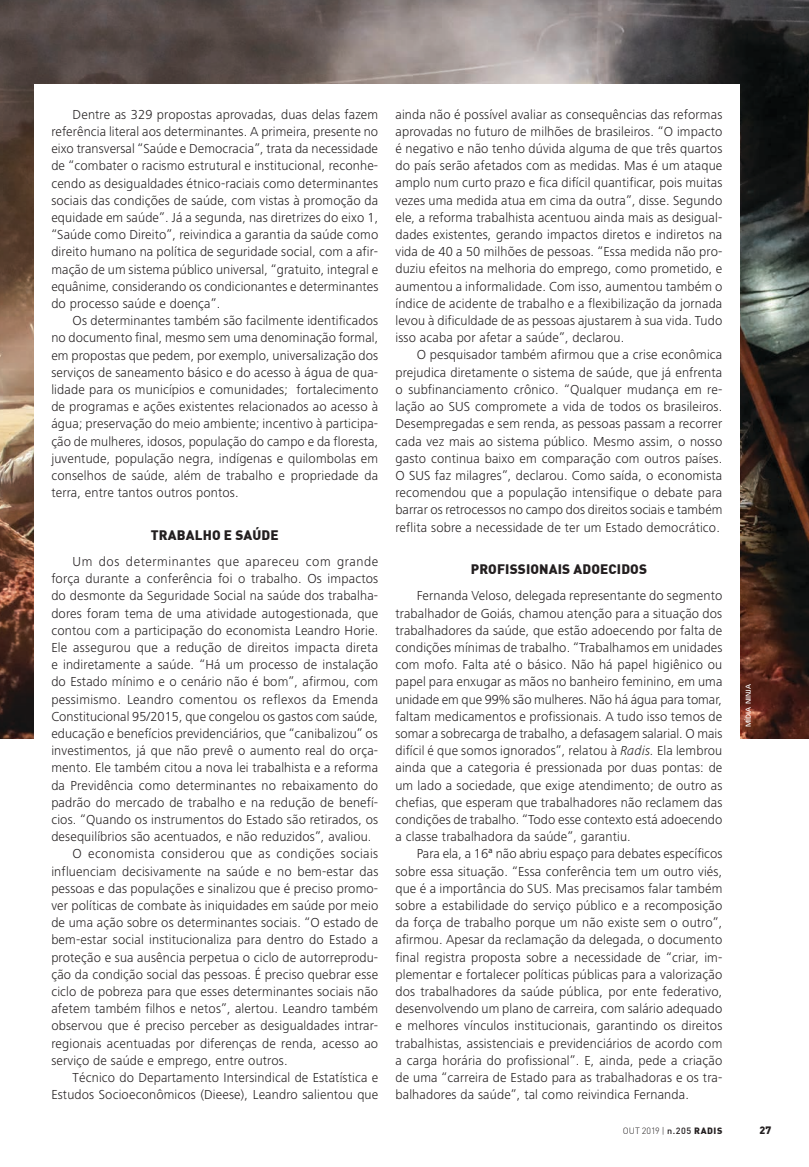
<style>
.page{position:relative;width:809px;height:1167px;background:#fff}
.page>*{position:absolute;margin:0;border:0;box-sizing:border-box;transform-origin:0 0}
.Corpo_de_texto{font:300 13.5px/17.2px "Frutiger Next LT";letter-spacing:.01em;color:#231f20;text-align:justify}
.Título_H6___Entre{font:900 13.5px "DIN";letter-spacing:.01em;color:#231f20}
.t1{font:900 10.5px "DIN";color:#231f20}
.t2{font:300 9px "DIN";color:#231f20}
.Crédito_Imagem{font:500 7.5px "Frutiger Next LT";color:#fff}
.s1{font-style:italic}
.s2{font-weight:500}
.s3{font-weight:900}
</style>
<div class="page">
<img style="left:0;top:0;width:808px;height:737px">
<div style="left:34px;top:84px;width:705px;height:1014px;background:#fff"></div>
<p class="Corpo_de_texto" style="left:51px;top:106px;width:328px;text-indent:21px">Dentre as 329 propostas aprovadas, duas delas fazem referência literal aos determinantes. A primeira, presente no eixo transversal “Saúde e Democracia”, trata da necessidade de “combater o racismo estrutural e institucional, reconhe&shy;cendo as desigualdades étnico-raciais como determinantes sociais das condições de saúde, com vistas à promoção da equidade em saúde”. Já a segunda, nas diretrizes do eixo 1, “Saúde como Direito”, reivindica a garantia da saúde como direito humano na política de seguridade social, com a afir&shy;mação de um sistema público universal, “gratuito, integral e equânime, considerando os condicionantes e determinantes do processo saúde e doença”.</p>
<p class="Corpo_de_texto" style="left:51px;top:312px;width:328px;text-indent:21px">Os determinantes também são facilmente identificados no documento final, mesmo sem uma denominação formal, em propostas que pedem, por exemplo, universalização dos serviços de saneamento básico e do acesso à água de qua&shy;lidade para os municípios e comunidades; fortalecimento de programas e ações existentes relacionados ao acesso à água; preservação do meio ambiente; incentivo à participa&shy;ção de mulheres, idosos, população do campo e da floresta, juventude, população negra, indígenas e quilombolas em conselhos de saúde, além de trabalho e propriedade da terra, entre tantos outros pontos.</p>
<p class="Título_H6___Entre" style="left:151px;top:525px;width:129px">TRABALHO E SAÚDE</p>
<p class="Corpo_de_texto" style="left:51px;top:552px;width:328px;text-indent:21px">Um dos determinantes que apareceu com grande força durante a conferência foi o trabalho. Os impactos do desmonte da Seguridade Social na saúde dos trabalha&shy;dores foram tema de uma atividade autogestionada, que contou com a participação do economista Leandro Horie.<br>Ele assegurou que a redução de direitos impacta direta e indiretamente a saúde. “Há um processo de instalação do Estado mínimo e o cenário não é bom”, afirmou, com pessimismo. Leandro comentou os reflexos da Emenda Constitucional 95/2015, que congelou os gastos com saúde, educação e benefícios previdenciários, que “canibalizou” os investimentos, já que não prevê o aumento real do orça&shy;mento. Ele também citou a nova lei trabalhista e a reforma da Previdência como determinantes no rebaixamento do padrão do mercado de trabalho e na redução de benefí&shy;cios. “Quando os instrumentos do Estado são retirados, os desequilíbrios são acentuados, e não reduzidos”, avaliou.</p>
<p class="Corpo_de_texto" style="left:51px;top:845px;width:328px;text-indent:21px">O economista considerou que as condições sociais influenciam decisivamente na saúde e no bem-estar das pessoas e das populações e sinalizou que é preciso promo&shy;ver políticas de combate às iniquidades em saúde por meio de uma ação sobre os determinantes sociais. “O estado de bem-estar social institucionaliza para dentro do Estado a proteção e sua ausência perpetua o ciclo de autorreprodu&shy;ção da condição social das pessoas. É preciso quebrar esse ciclo de pobreza para que esses determinantes sociais não afetem também filhos e netos”, alertou. Leandro também observou que é preciso perceber as desigualdades intrar&shy;regionais acentuadas por diferenças de renda, acesso ao serviço de saúde e emprego, entre outros.</p>
<p class="Corpo_de_texto" style="left:51px;top:1068px;width:328px;text-align:right">Técnico do Departamento Intersindical de Estatística e<br>Estudos Socioeconômicos (Dieese), Leandro salientou que</p>
<p class="Corpo_de_texto" style="left:395px;top:106px;width:328px">ainda não é possível avaliar as consequências das reformas aprovadas no futuro de milhões de brasileiros. “O impacto é negativo e não tenho dúvida alguma de que três quartos do país serão afetados com as medidas. Mas é um ataque amplo num curto prazo e fica difícil quantificar, pois muitas vezes uma medida atua em cima da outra”, disse. Segundo ele, a reforma trabalhista acentuou ainda mais as desigual&shy;dades existentes, gerando impactos diretos e indiretos na vida de 40 a 50 milhões de pessoas. “Essa medida não pro&shy;duziu efeitos na melhoria do emprego, como prometido, e aumentou a informalidade. Com isso, aumentou também o índice de acidente de trabalho e a flexibilização da jornada levou à dificuldade de as pessoas ajustarem à sua vida. Tudo isso acaba por afetar a saúde”, declarou.</p>
<p class="Corpo_de_texto" style="left:395px;top:346px;width:328px;text-indent:21px">O pesquisador também afirmou que a crise econômica prejudica diretamente o sistema de saúde, que já enfrenta o subfinanciamento crônico. “Qualquer mudança em re&shy;lação ao SUS compromete a vida de todos os brasileiros.<br>Desempregadas e sem renda, as pessoas passam a recorrer cada vez mais ao sistema público. Mesmo assim, o nosso gasto continua baixo em comparação com outros países.<br>O SUS faz milagres”, declarou. Como saída, o economista recomendou que a população intensifique o debate para barrar os retrocessos no campo dos direitos sociais e também reflita sobre a necessidade de ter um Estado democrático.</p>
<p class="Título_H6___Entre" style="left:470px;top:560px;width:178px">PROFISSIONAIS ADOECIDOS</p>
<p class="Corpo_de_texto" style="left:395px;top:587px;width:328px;text-indent:21px">Fernanda Veloso, delegada representante do segmento trabalhador de Goiás, chamou atenção para a situação dos trabalhadores da saúde, que estão adoecendo por falta de condições mínimas de trabalho. “Trabalhamos em unidades com mofo. Falta até o básico. Não há papel higiênico ou papel para enxugar as mãos no banheiro feminino, em uma unidade em que 99% são mulheres. Não há água para tomar, faltam medicamentos e profissionais. A tudo isso temos de somar a sobrecarga de trabalho, a defasagem salarial. O mais difícil é que somos ignorados”, relatou à <span class="s1">Radis.</span> Ela lembrou ainda que a categoria é pressionada por duas pontas: de um lado a sociedade, que exige atendimento; de outro as chefias, que esperam que trabalhadores não reclamem das condições de trabalho. “Todo esse contexto está adoecendo a classe trabalhadora da saúde”, garantiu.</p>
<p class="Corpo_de_texto" style="left:395px;top:845px;width:328px;text-indent:21px">Para ela, a 16ª não abriu espaço para debates específicos sobre essa situação. “Essa conferência tem um outro viés, que é a importância do SUS. Mas precisamos falar também sobre a estabilidade do serviço público e a recomposição da força de trabalho porque um não existe sem o outro”, afirmou. Apesar da reclamação da delegada, o documento final registra proposta sobre a necessidade de “criar, im&shy;plementar e fortalecer políticas públicas para a valorização dos trabalhadores da saúde pública, por ente federativo, desenvolvendo um plano de carreira, com salário adequado e melhores vínculos institucionais, garantindo os direitos trabalhistas, assistenciais e previdenciários de acordo com a carga horária do profissional”. E, ainda, pede a criação de uma “carreira de Estado para as trabalhadoras e os tra&shy;balhadores da saúde”, tal como reivindica Fernanda.</p>
<p class="Crédito_Imagem" style="left:743px;top:727px;width:44px;rotate:-90deg">MÍDIA NINJA</p>
<p class="t2" style="left:622px;top:1124px;width:101px">OUT 2019 | <span class="s2">n.205</span> <span class="s3">RADIS</span></p>
<p class="t1" style="left:759px;top:1122px;width:14px">27</p>
</div>
